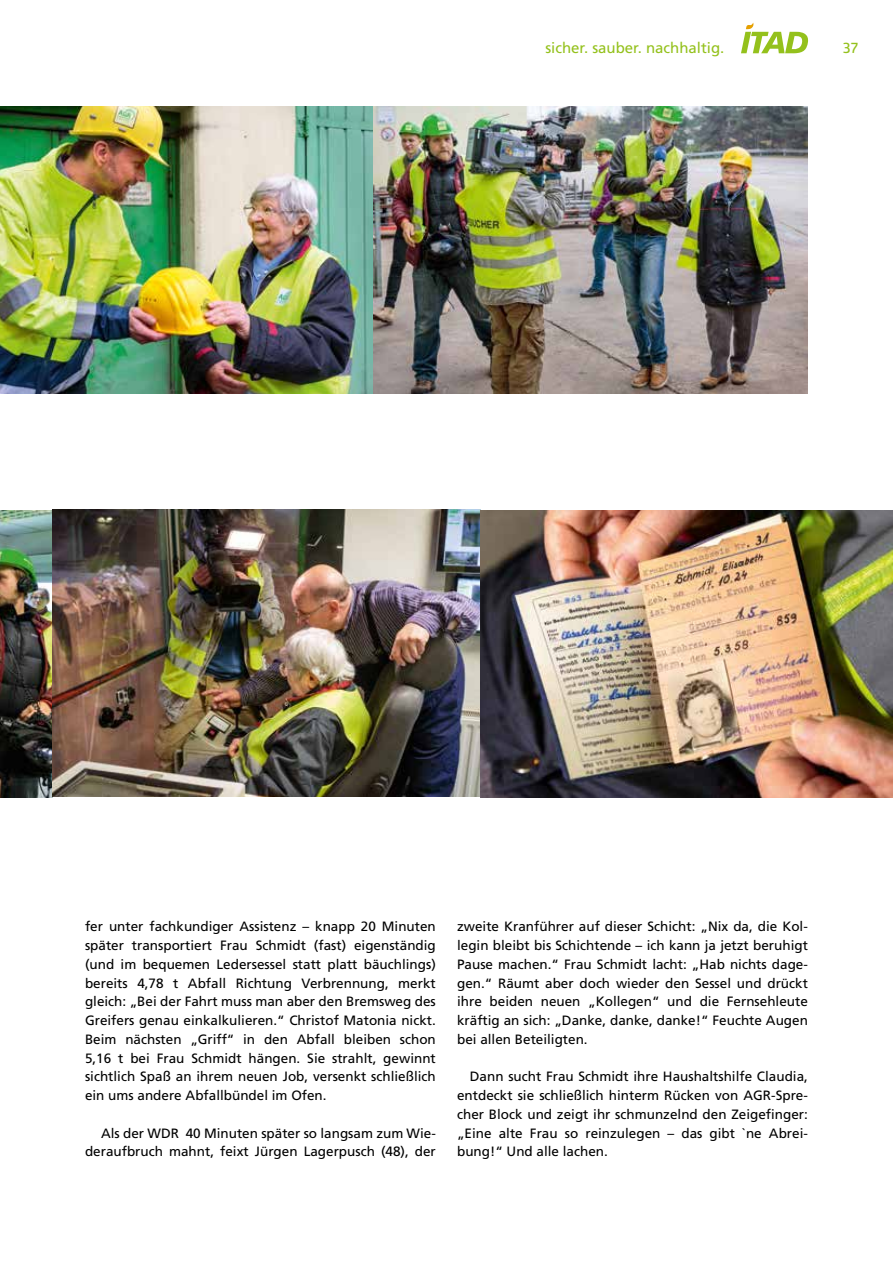
<style>
.page{position:relative;width:893px;height:1263px;background:#fff}
.page>*{position:absolute;margin:0;border:0;box-sizing:border-box;transform-origin:0 0}
.t1{font:15px "Frutiger LT";color:#94c11c}
.t2{font:600 15px "Glober";color:#94c11c}
.t3{font:13.5px/18.8px "Frutiger LT";color:#000;text-align:justify}
</style>
<div class="page">
<svg style="left:741px;top:23px;width:68px;height:30px"></svg>
<img style="left:0;top:106px;width:808px;height:288px">
<img style="left:0;top:510px;width:893px;height:287px">
<p class="t1" style="left:545px;top:39px;width:180px">sicher. sauber. nachhaltig.</p>
<p class="t2" style="left:843px;top:37px;width:17px">37</p>
<p class="t3" style="left:85px;top:917px;width:352px">fer unter fachkundiger Assistenz – knapp 20 Minuten später transportiert Frau Schmidt (fast) eigenständig (und im bequemen Ledersessel statt platt bäuchlings) bereits 4,78 t Abfall Richtung Verbrennung, merkt gleich: „Bei der Fahrt muss man aber den Bremsweg des Greifers genau einkalkulieren.“ Christof Matonia nickt.<br>Beim nächsten „Griff“ in den Abfall bleiben schon 5,16 t bei Frau Schmidt hängen. Sie strahlt, gewinnt sichtlich Spaß an ihrem neuen Job, versenkt schließlich ein ums andere Abfallbündel im Ofen.</p>
<p class="t3" style="left:85px;top:1124px;width:352px;text-align:right">Als der WDR 40 Minuten später so langsam zum Wie&shy;deraufbruch mahnt, feixt Jürgen Lagerpusch (48), der</p>
<p class="t3" style="left:457px;top:917px;width:352px">zweite Kranführer auf dieser Schicht: „Nix da, die Kol&shy;legin bleibt bis Schichtende – ich kann ja jetzt beruhigt Pause machen.“ Frau Schmidt lacht: „Hab nichts dage&shy;gen.“ Räumt aber doch wieder den Sessel und drückt ihre beiden neuen „Kollegen“ und die Fernsehleute kräftig an sich: „Danke, danke, danke!“ Feuchte Augen bei allen Beteiligten.</p>
<p class="t3" style="left:457px;top:1067px;width:352px;text-indent:13px">Dann sucht Frau Schmidt ihre Haushaltshilfe Claudia, entdeckt sie schließlich hinterm Rücken von AGR-Spre&shy;cher Block und zeigt ihr schmunzelnd den Zeigefinger: „Eine alte Frau so reinzulegen – das gibt `ne Abrei&shy;bung!“ Und alle lachen.</p>
</div>
